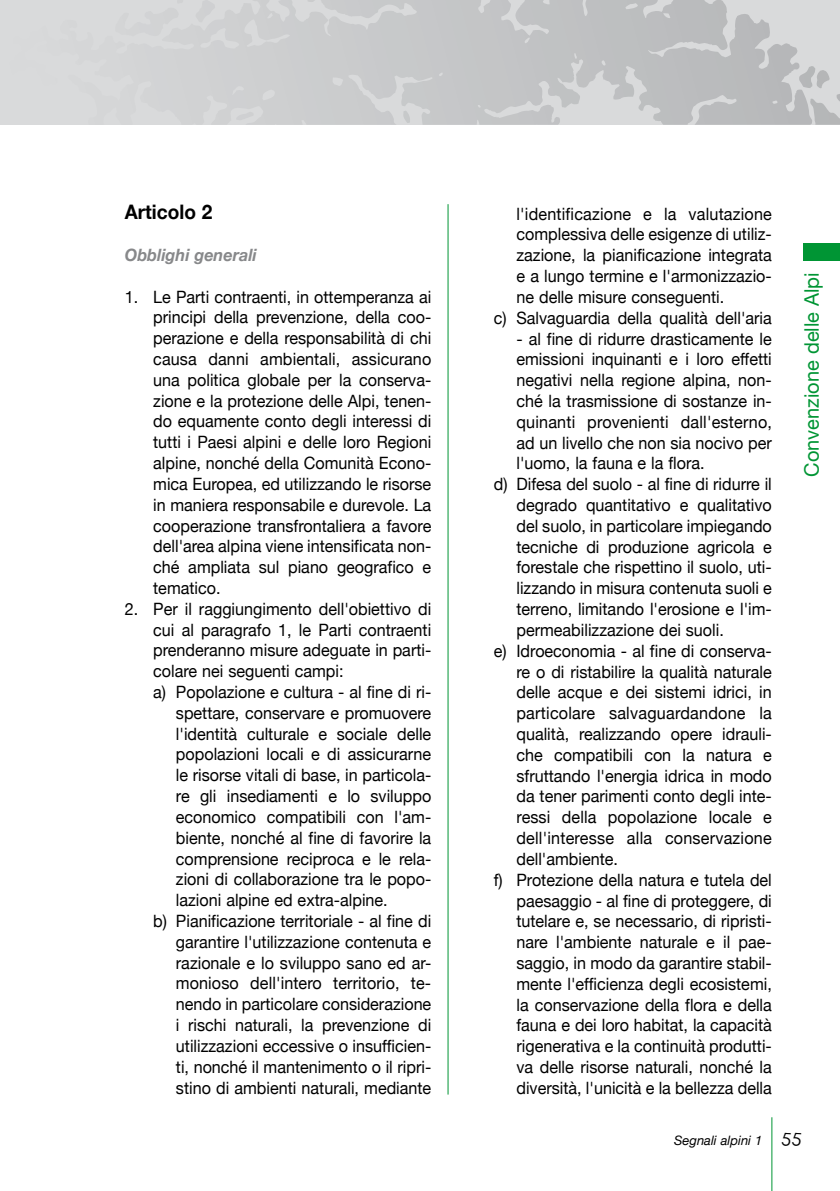
<style>
.page{position:relative;width:840px;height:1191px;background:#fff}
.page>*{position:absolute;margin:0;border:0;box-sizing:border-box;transform-origin:0 0}
.t1{font:20px "Helvetica Neue";color:#009534}
.t2{font:700 20px "Helvetica Neue";color:#000;scale:.95 1}
.t3{font:17px/20.8px "Helvetica Neue";color:#000;text-align:justify;scale:.95 1}
.t4{font:italic 700 17px "Helvetica Neue";color:#87888a;scale:.95 1}
.t5{font:italic 13px "Helvetica Neue";color:#000}
.s1{font-family:"Friday";font-style:normal;font-size:22px}
</style>
<div class="page">
<svg style="left:0;top:0;width:839px;height:125px;background:#cccdcf"></svg>
<svg style="left:320px;top:0;width:396px;height:36px;background:#c4c5c6"></svg>
<hr style="left:771px;top:1117px;width:1px;height:74px;background:#009534">
<hr style="left:447px;top:204px;width:1px;height:890px;background:#009534">
<div style="left:802px;top:244px;width:37px;height:17px;background:#009534"></div>
<p class="t2" style="left:125px;top:200px;width:94px">Articolo 2</p>
<p class="t4" style="left:125px;top:244px;width:140px">Obblighi generali</p>
<p class="t3" style="left:153px;top:286px;width:294px;text-indent:-28px">1. Le Parti contraenti, in ottemperanza ai principi della prevenzione, della coo&shy;perazione e della responsabilità di chi causa danni ambientali, assicurano una politica globale per la conserva&shy;zione e la protezione delle Alpi, tenen&shy;do equamente conto degli interessi di tutti i Paesi alpini e delle loro Regioni alpine, nonché della Comunità Econo&shy;mica Europea, ed utilizzando le risorse in maniera responsabile e durevole. La cooperazione transfrontaliera a favore dell'area alpina viene intensificata non&shy;ché ampliata sul piano geografico e tematico.</p>
<p class="t3" style="left:125px;top:598px;width:324px">2. Per il raggiungimento dell'obiettivo di</p>
<p class="t3" style="left:153px;top:619px;width:294px">cui al paragrafo 1, le Parti contraenti</p>
<p class="t3" style="left:153px;top:639px;width:294px">prenderanno misure adeguate in parti-</p>
<p class="t3" style="left:153px;top:660px;width:202px">colare nei seguenti campi:</p>
<p class="t3" style="left:153px;top:681px;width:294px">a) Popolazione e cultura - al fine di ri-</p>
<p class="t3" style="left:176px;top:702px;width:270px">spettare, conservare e promuovere</p>
<p class="t3" style="left:176px;top:723px;width:270px">l'identità culturale e sociale delle</p>
<p class="t3" style="left:176px;top:744px;width:270px">popolazioni locali e di assicurarne</p>
<p class="t3" style="left:176px;top:764px;width:270px">le risorse vitali di base, in particola-</p>
<p class="t3" style="left:176px;top:785px;width:270px">re gli insediamenti e lo sviluppo</p>
<p class="t3" style="left:176px;top:806px;width:270px">economico compatibili con l'am-</p>
<p class="t3" style="left:176px;top:827px;width:270px">biente, nonché al fine di favorire la</p>
<p class="t3" style="left:176px;top:848px;width:270px">comprensione reciproca e le rela-</p>
<p class="t3" style="left:176px;top:868px;width:270px">zioni di collaborazione tra le popo-</p>
<p class="t3" style="left:176px;top:889px;width:224px">lazioni alpine ed extra-alpine.</p>
<p class="t3" style="left:153px;top:910px;width:294px">b) Pianificazione territoriale - al fine di</p>
<p class="t3" style="left:176px;top:931px;width:270px">garantire l'utilizzazione contenuta e</p>
<p class="t3" style="left:176px;top:952px;width:270px">razionale e lo sviluppo sano ed ar-</p>
<p class="t3" style="left:176px;top:972px;width:270px">monioso dell'intero territorio, te-</p>
<p class="t3" style="left:176px;top:993px;width:270px">nendo in particolare considerazione</p>
<p class="t3" style="left:176px;top:1014px;width:270px">i rischi naturali, la prevenzione di</p>
<p class="t3" style="left:176px;top:1035px;width:270px">utilizzazioni eccessive o insufficien-</p>
<p class="t3" style="left:176px;top:1056px;width:270px">ti, nonché il mantenimento o il ripri-</p>
<p class="t3" style="left:176px;top:1076px;width:270px">stino di ambienti naturali, mediante</p>
<p class="t3" style="left:516px;top:203px;width:270px">l'identificazione e la valutazione</p>
<p class="t3" style="left:516px;top:224px;width:270px">complessiva delle esigenze di utiliz-</p>
<p class="t3" style="left:516px;top:244px;width:270px">zazione, la pianificazione integrata</p>
<p class="t3" style="left:516px;top:265px;width:270px">e a lungo termine e l'armonizzazio-</p>
<p class="t3" style="left:516px;top:286px;width:220px">ne delle misure conseguenti.</p>
<p class="t3" style="left:493px;top:307px;width:294px">c) Salvaguardia della qualità dell'aria</p>
<p class="t3" style="left:516px;top:328px;width:270px">- al fine di ridurre drasticamente le</p>
<p class="t3" style="left:516px;top:349px;width:270px">emissioni inquinanti e i loro effetti</p>
<p class="t3" style="left:516px;top:369px;width:270px">negativi nella regione alpina, non-</p>
<p class="t3" style="left:516px;top:390px;width:270px">ché la trasmissione di sostanze in-</p>
<p class="t3" style="left:516px;top:411px;width:270px">quinanti provenienti dall'esterno,</p>
<p class="t3" style="left:516px;top:432px;width:270px">ad un livello che non sia nocivo per</p>
<p class="t3" style="left:516px;top:453px;width:199px">l'uomo, la fauna e la flora.</p>
<p class="t3" style="left:493px;top:473px;width:294px">d) Difesa del suolo - al fine di ridurre il</p>
<p class="t3" style="left:516px;top:494px;width:270px">degrado quantitativo e qualitativo</p>
<p class="t3" style="left:516px;top:515px;width:270px">del suolo, in particolare impiegando</p>
<p class="t3" style="left:516px;top:536px;width:270px">tecniche di produzione agricola e</p>
<p class="t3" style="left:516px;top:557px;width:270px">forestale che rispettino il suolo, uti-</p>
<p class="t3" style="left:516px;top:577px;width:270px">lizzando in misura contenuta suoli e</p>
<p class="t3" style="left:516px;top:598px;width:270px">terreno, limitando l'erosione e l'im-</p>
<p class="t3" style="left:516px;top:619px;width:220px">permeabilizzazione dei suoli.</p>
<p class="t3" style="left:493px;top:640px;width:294px">e) Idroeconomia - al fine di conserva-</p>
<p class="t3" style="left:516px;top:661px;width:270px">re o di ristabilire la qualità naturale</p>
<p class="t3" style="left:516px;top:681px;width:270px">delle acque e dei sistemi idrici, in</p>
<p class="t3" style="left:516px;top:702px;width:270px">particolare salvaguardandone la</p>
<p class="t3" style="left:516px;top:723px;width:270px">qualità, realizzando opere idrauli-</p>
<p class="t3" style="left:516px;top:744px;width:270px">che compatibili con la natura e</p>
<p class="t3" style="left:516px;top:765px;width:270px">sfruttando l'energia idrica in modo</p>
<p class="t3" style="left:516px;top:785px;width:270px">da tener parimenti conto degli inte-</p>
<p class="t3" style="left:516px;top:806px;width:270px">ressi della popolazione locale e</p>
<p class="t3" style="left:516px;top:827px;width:270px">dell'interesse alla conservazione</p>
<p class="t3" style="left:516px;top:848px;width:108px">dell'ambiente.</p>
<p class="t3" style="left:493px;top:869px;width:294px">f) Protezione della natura e tutela del</p>
<p class="t3" style="left:516px;top:890px;width:270px">paesaggio - al fine di proteggere, di</p>
<p class="t3" style="left:516px;top:910px;width:270px">tutelare e, se necessario, di ripristi-</p>
<p class="t3" style="left:516px;top:931px;width:270px">nare l'ambiente naturale e il pae-</p>
<p class="t3" style="left:516px;top:952px;width:270px">saggio, in modo da garantire stabil-</p>
<p class="t3" style="left:516px;top:973px;width:270px">mente l'efficienza degli ecosistemi,</p>
<p class="t3" style="left:516px;top:994px;width:270px">la conservazione della flora e della</p>
<p class="t3" style="left:516px;top:1014px;width:270px">fauna e dei loro habitat, la capacità</p>
<p class="t3" style="left:516px;top:1035px;width:270px">rigenerativa e la continuità produtti-</p>
<p class="t3" style="left:516px;top:1056px;width:270px">va delle risorse naturali, nonché la</p>
<p class="t3" style="left:516px;top:1077px;width:270px">diversità, l'unicità e la bellezza della</p>
<p class="t1" style="left:799px;top:477px;width:206px;rotate:-90deg">Convenzione delle Alpi</p>
<p class="t5" style="left:673px;top:1132px;width:130px">Segnali alpini 1 <span class="s1">55</span></p>
</div>
